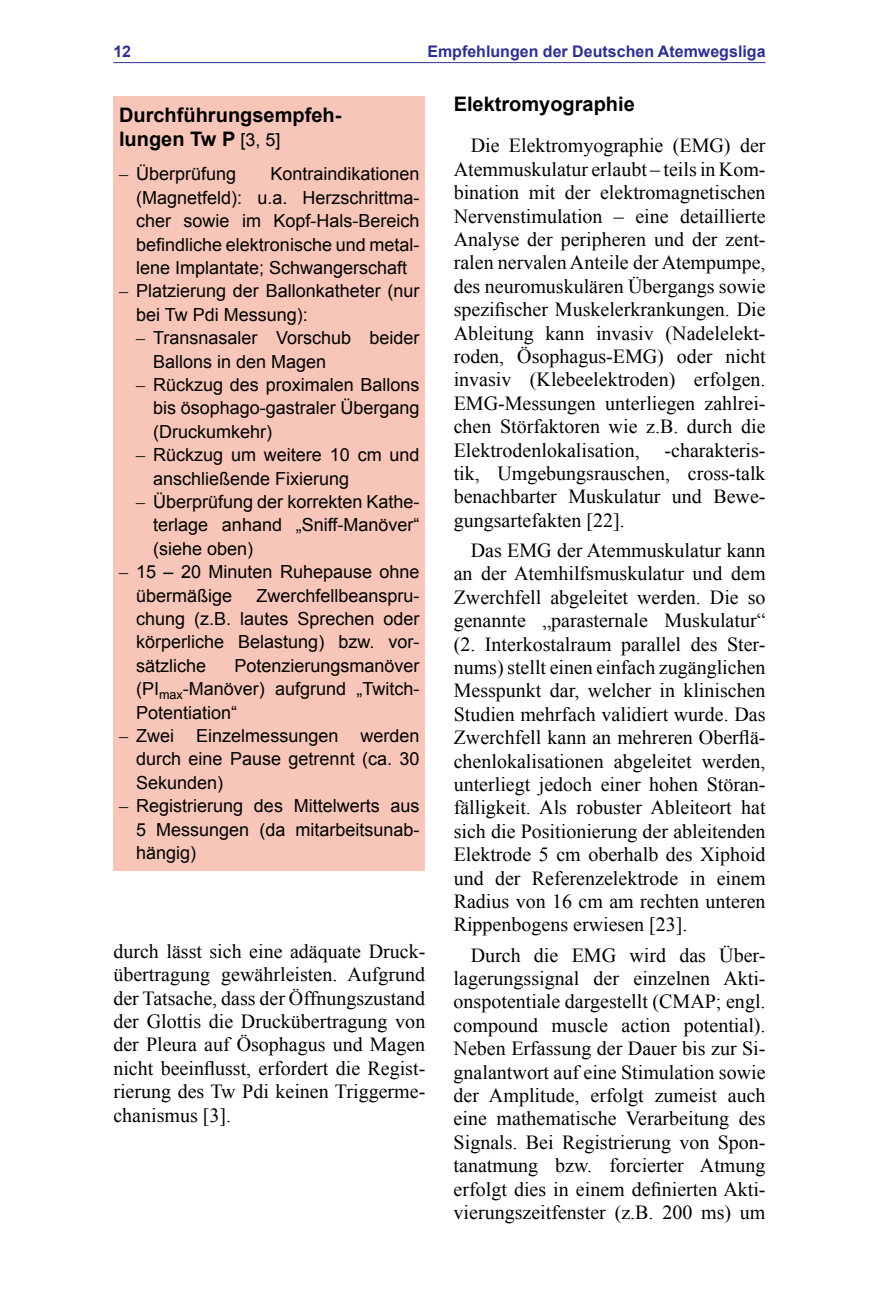
<style>
.page{position:relative;width:879px;height:1304px;background:#fff}
.page>*{position:absolute;margin:0;border:0;box-sizing:border-box;transform-origin:0 0}
.t1{font:20px/23.4px "Times New Roman";color:#000;text-align:justify}
.t2{font:700 20px/23.4px "Arial";color:#000}
.t3{font:18px/23.4px "Arial";color:#000;text-align:justify}
.t4{font:700 16px "Arial";color:#2e3092}
.s1{font-weight:400;font-size:18px}
.s2{font-family:"Times New Roman"}
</style>
<div class="page">
<hr style="left:113px;top:62px;width:652px;height:1px;background:#2e3092">
<div style="left:113px;top:96px;width:312px;height:774px;background:#f7c6b9"></div>
<p class="t4" style="left:113px;top:40px;width:19px">12</p>
<p class="t4" style="left:427px;top:40px;width:340px">Empfehlungen der Deutschen Atemwegsliga</p>
<p class="t2" style="left:119px;top:104px;width:224px">Durchführungsempfeh&shy;lungen Tw P <span class="s1">[3, 5]</span></p>
<p class="t3" style="left:119px;top:163px;width:119px"><span class="s2">–</span> Überprüfung</p>
<p class="t3" style="left:136px;top:163px;width:285px;text-indent:134px">Kontraindikationen (Magnetfeld): u.a. Herzschrittma&shy;cher sowie im Kopf-Hals-Bereich befindliche elektronische und metal&shy;lene Implantate; Schwangerschaft</p>
<p class="t3" style="left:136px;top:280px;width:285px;text-indent:-17px"><span class="s2">–</span> Platzierung der Ballonkatheter (nur bei Tw Pdi Messung):</p>
<p class="t3" style="left:153px;top:326px;width:268px;text-indent:-17px"><span class="s2">–</span> Transnasaler Vorschub beider<br>Ballons in den Magen</p>
<p class="t3" style="left:153px;top:373px;width:268px;text-indent:-17px"><span class="s2">–</span> Rückzug des proximalen Ballons bis ösophago-gastraler Übergang (Druckumkehr)</p>
<p class="t3" style="left:153px;top:443px;width:268px;text-indent:-17px"><span class="s2">–</span> Rückzug um weitere 10 cm und anschließende Fixierung</p>
<p class="t3" style="left:153px;top:490px;width:268px;text-indent:-17px"><span class="s2">–</span> Überprüfung der korrekten Kathe&shy;terlage anhand „Sniff-Manöver“ (siehe oben)</p>
<p class="t3" style="left:136px;top:560px;width:285px;text-indent:-17px"><span class="s2">–</span> 15 – 20 Minuten Ruhepause ohne übermäßige</p>
<p class="t3" style="left:136px;top:584px;width:285px;text-indent:120px">Zwerchfellbeanspru&shy;chung (z.B. lautes Sprechen oder körperliche Belastung) bzw. vor&shy;sätzliche</p>
<p class="t3" style="left:136px;top:654px;width:285px;text-indent:98px">Potenzierungsmanöver (PI<sub>max</sub>-Manöver) aufgrund „Twitch-Potentiation“</p>
<p class="t3" style="left:136px;top:724px;width:285px;text-indent:-17px"><span class="s2">–</span> Zwei Einzelmessungen werden durch eine Pause getrennt (ca. 30<br>Sekunden)</p>
<p class="t3" style="left:136px;top:794px;width:285px;text-indent:-17px"><span class="s2">–</span> Registrierung des Mittelwerts aus 5 Messungen (da mitarbeitsunab&shy;hängig)</p>
<p class="t1" style="left:113px;top:939px;width:313px">durch lässt sich eine adäquate Druck&shy;übertragung gewährleisten. Aufgrund der Tatsache, dass der Öffnungszustand der Glottis die Druckübertragung von der Pleura auf Ösophagus und Magen nicht beeinflusst, erfordert die Regist&shy;rierung des Tw Pdi keinen Triggerme&shy;chanismus [3].</p>
<p class="t2" style="left:454px;top:93px;width:183px">Elektromyographie</p>
<p class="t1" style="left:454px;top:134px;width:313px;text-indent:17px">Die Elektromyographie (EMG) der Atemmuskulatur erlaubt – teils in Kom&shy;bination mit der elektromagnetischen Nervenstimulation – eine detaillierte Analyse der peripheren und der zent&shy;ralen nervalen Anteile der Atempumpe, des neuromuskulären Übergangs sowie spezifischer Muskelerkrankungen. Die Ableitung kann invasiv (Nadelelekt&shy;roden, Ösophagus-EMG) oder nicht invasiv (Klebeelektroden) erfolgen.<br>EMG-Messungen unterliegen zahlrei&shy;chen Störfaktoren wie z.B. durch die Elektrodenlokalisation, -charakteris&shy;tik, Umgebungsrauschen, cross-talk benachbarter Muskulatur und Bewe&shy;gungsartefakten [22].</p>
<p class="t1" style="left:454px;top:538px;width:313px;text-indent:17px">Das EMG der Atemmuskulatur kann an der Atemhilfsmuskulatur und dem Zwerchfell abgeleitet werden. Die so genannte „parasternale Muskulatur“ (2. Interkostalraum parallel des Ster&shy;nums) stellt einen einfach zugänglichen Messpunkt dar, welcher in klinischen Studien mehrfach validiert wurde. Das Zwerchfell kann an mehreren Oberflä&shy;chenlokalisationen abgeleitet werden, unterliegt jedoch einer hohen Störan&shy;fälligkeit. Als robuster Ableiteort hat sich die Positionierung der ableitenden Elektrode 5 cm oberhalb des Xiphoid und der Referenzelektrode in einem Radius von 16 cm am rechten unteren Rippenbogens erwiesen [23].</p>
<p class="t1" style="left:454px;top:943px;width:313px;text-indent:17px">Durch die EMG wird das Über&shy;lagerungssignal der einzelnen Akti&shy;onspotentiale dargestellt (CMAP; engl. compound muscle action potential).<br>Neben Erfassung der Dauer bis zur Si&shy;gnalantwort auf eine Stimulation sowie der Amplitude, erfolgt zumeist auch eine mathematische Verarbeitung des Signals. Bei Registrierung von Spon&shy;tanatmung bzw. forcierter Atmung erfolgt dies in einem definierten Akti&shy;vierungszeitfenster (z.B. 200 ms) um</p>
</div>
